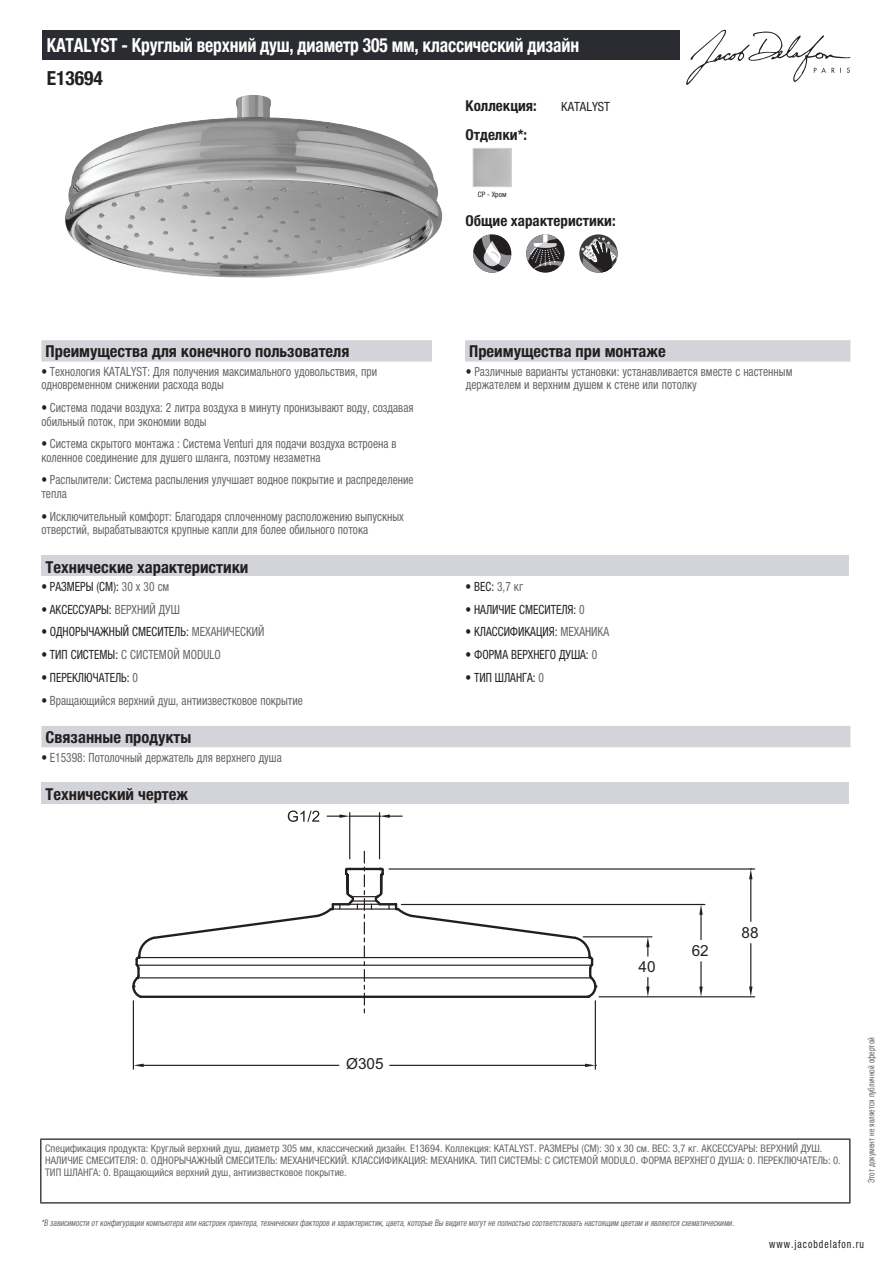
<style>
.page{position:relative;width:893px;height:1263px;background:#fff}
.page>*{position:absolute;margin:0;border:0;box-sizing:border-box;transform-origin:0 0}
.t1{font:700 condensed 19.5px "Helvetica Neue LTCYR";letter-spacing:-.01em;color:#fff;scale:.9 1}
.t2{font:700 condensed 19.5px "Helvetica Neue LTCYR";color:#231f20}
.t3{font:700 condensed 16.5px "Helvetica Neue LTCYR";color:#231f20}
.t4{font:15.3px "Arial";color:#231f20}
.t5{font:700 condensed 15px "Helvetica Neue LTCYR";color:#231f20}
.t6{font:condensed 12.75px/13.5px "Helvetica Neue LTCYR";color:#626568;scale:.9 1}
.t7{font:condensed 12.75px "Helvetica Neue LTCYR";color:#231f20;scale:.9 1}
.t8{font:condensed 12.75px "Helvetica Neue LTCYR";color:#231f20}
.t9{font:condensed 11.25px "Helvetica Neue LTCYR";letter-spacing:.1em;color:#231f20;scale:.87 1}
.t10{font:condensed 10.5px/12px "Helvetica Neue LTCYR";color:#626568}
.t11{font:italic condensed 9px "Helvetica Neue LTCYR";color:#626568;scale:.87 1}
.t12{font:condensed 9px "Helvetica Neue LTCYR";color:#626568;scale:.87 1}
.t13{font:condensed 7.5px "Helvetica Neue LTCYR";color:#231f20}
.s1{color:#231f20}
.s2{color:#626568}
</style>
<div class="page">
<svg style="left:686px;top:30px;width:164px;height:55px"></svg>
<img style="left:65px;top:95px;width:378px;height:183px">
<div style="left:473px;top:148px;width:39px;height:39px;border:1px solid #d3d4da"></div>
<svg style="left:473px;top:235px;width:38px;height:38px"></svg>
<svg style="left:526px;top:234px;width:38px;height:39px"></svg>
<svg style="left:526px;top:234px;width:37px;height:35px"></svg>
<svg style="left:579px;top:234px;width:39px;height:39px"></svg>
<svg style="left:581px;top:237px;width:37px;height:36px"></svg>
<div style="left:41px;top:340px;width:809px;height:22px;background:#d3d4da"></div>
<div style="left:432px;top:340px;width:33px;height:22px;background:#fff"></div>
<div style="left:41px;top:555px;width:808px;height:22px;background:#d3d4da"></div>
<div style="left:41px;top:726px;width:809px;height:21px;background:#d3d4da"></div>
<div style="left:41px;top:783px;width:808px;height:21px;background:#d3d4da"></div>
<svg style="left:132px;top:937px;width:19px;height:61px"></svg>
<hr style="left:133px;top:1001px;width:1px;height:68px;background:#231f20">
<hr style="left:595px;top:1001px;width:1px;height:68px;background:#231f20">
<hr style="left:143px;top:1065px;width:196px;height:1px;background:#231f20">
<hr style="left:390px;top:1065px;width:196px;height:1px;background:#231f20">
<svg style="left:134px;top:1064px;width:10px;height:3px"></svg>
<svg style="left:585px;top:1064px;width:10px;height:3px"></svg>
<hr style="left:349px;top:812px;width:1px;height:47px;background:#231f20">
<hr style="left:379px;top:812px;width:1px;height:47px;background:#231f20">
<svg style="left:288px;top:810px;width:31px;height:12px"></svg>
<hr style="left:350px;top:815px;width:30px;height:2px;background:#231f20">
<svg style="left:327px;top:814px;width:23px;height:4px"></svg>
<svg style="left:380px;top:814px;width:22px;height:4px"></svg>
<svg style="left:151px;top:851px;width:448px;height:163px"></svg>
<hr style="left:599px;top:996px;width:156px;height:1px;background:#231f20">
<hr style="left:389px;top:868px;width:366px;height:1px;background:#231f20">
<hr style="left:750px;top:943px;width:1px;height:45px;background:#231f20">
<hr style="left:750px;top:878px;width:1px;height:43px;background:#231f20">
<svg style="left:749px;top:986px;width:3px;height:11px"></svg>
<svg style="left:749px;top:868px;width:3px;height:11px"></svg>
<hr style="left:401px;top:904px;width:304px;height:1px;background:#231f20">
<hr style="left:583px;top:936px;width:69px;height:1px;background:#231f20">
<hr style="left:700px;top:962px;width:2px;height:26px;background:#231f20">
<hr style="left:700px;top:913px;width:2px;height:26px;background:#231f20">
<svg style="left:699px;top:986px;width:4px;height:11px"></svg>
<svg style="left:646px;top:977px;width:4px;height:20px"></svg>
<svg style="left:646px;top:937px;width:4px;height:19px"></svg>
<svg style="left:699px;top:905px;width:4px;height:10px"></svg>
<div style="left:43px;top:30px;width:637px;height:30px;background:#2a2c32"></div>
<hr style="left:40px;top:1138px;width:810px;height:2px;background:#040503">
<hr style="left:40px;top:1140px;width:1px;height:62px;background:#040503">
<hr style="left:849px;top:1140px;width:1px;height:62px;background:#040503">
<hr style="left:40px;top:1202px;width:810px;height:1px;background:#040503">
<h1 class="t1" style="left:47px;top:34px;width:593px">KATALYST - Круглый верхний душ, диаметр 305 мм, классический дизайн</h1>
<h1 class="t2" style="left:47px;top:67px;width:58px">E13694</h1>
<p class="t5" style="left:466px;top:97px;width:73px">Коллекция:</p>
<p class="t8" style="left:561px;top:99px;width:50px">KATALYST</p>
<p class="t5" style="left:466px;top:126px;width:63px">Отделки*:</p>
<p class="t13" style="left:478px;top:190px;width:30px">CP - Хром</p>
<p class="t5" style="left:466px;top:212px;width:152px">Общие характеристики:</p>
<p class="t3" style="left:46px;top:342px;width:305px">Преимущества для конечного пользователя</p>
<p class="t3" style="left:469px;top:342px;width:198px">Преимущества при монтаже</p>
<p class="t6" style="left:41px;top:365px;width:374px"><span class="s1">•</span> Технология KATALYST: Для получения максимального удовольствия, при одновременном снижении расхода воды</p>
<p class="t6" style="left:466px;top:365px;width:364px"><span class="s1">•</span> Различные варианты установки: устанавливается вместе с настенным держателем и верхним душем к стене или потолку</p>
<p class="t6" style="left:41px;top:401px;width:415px"><span class="s1">•</span> Система подачи воздуха: 2 литра воздуха в минуту пронизывают воду, создавая обильный поток, при экономии воды</p>
<p class="t6" style="left:41px;top:437px;width:396px"><span class="s1">•</span> Система скрытого монтажа : Система Venturi для подачи воздуха встроена в коленное соединение для душего шланга, поэтому незаметна</p>
<p class="t6" style="left:41px;top:473px;width:415px"><span class="s1">•</span> Распылители: Система распыления улучшает водное покрытие и распределение тепла</p>
<p class="t6" style="left:41px;top:509px;width:404px"><span class="s1">•</span> Исключительный комфорт: Благодаря сплоченному расположению выпускных отверстий, вырабатываются крупные капли для более обильного потока</p>
<p class="t3" style="left:46px;top:557px;width:204px">Технические характеристики</p>
<p class="t7" style="left:41px;top:579px;width:144px">• РАЗМЕРЫ (СМ): <span class="s2">30 x 30 см</span></p>
<p class="t7" style="left:466px;top:579px;width:65px">• ВЕС: <span class="s2">3,7 кг</span></p>
<p class="t7" style="left:41px;top:602px;width:155px">• АКСЕССУАРЫ: <span class="s2">ВЕРХНИЙ ДУШ</span></p>
<p class="t7" style="left:466px;top:602px;width:134px">• НАЛИЧИЕ СМЕСИТЕЛЯ: <span class="s2">0</span></p>
<p class="t7" style="left:41px;top:625px;width:249px">• ОДНОРЫЧАЖНЫЙ СМЕСИТЕЛЬ: <span class="s2">МЕХАНИЧЕСКИЙ</span></p>
<p class="t7" style="left:466px;top:625px;width:161px">• КЛАССИФИКАЦИЯ: <span class="s2">МЕХАНИКА</span></p>
<p class="t6" style="left:41px;top:648px;width:201px"><span class="s1">• ТИП СИСТЕМЫ:</span> С СИСТЕМОЙ MODULO</p>
<p class="t7" style="left:466px;top:647px;width:148px">• ФОРМА ВЕРХНЕГО ДУША: <span class="s2">0</span></p>
<p class="t7" style="left:41px;top:670px;width:109px">• ПЕРЕКЛЮЧАТЕЛЬ: <span class="s2">0</span></p>
<p class="t7" style="left:466px;top:670px;width:89px">• ТИП ШЛАНГА: <span class="s2">0</span></p>
<p class="t6" style="left:41px;top:693px;width:292px"><span class="s1">•</span> Вращающийся верхний душ, антиизвестковое покрытие</p>
<p class="t3" style="left:46px;top:728px;width:147px">Связанные продукты</p>
<p class="t6" style="left:41px;top:750px;width:269px"><span class="s1">•</span> E15398: Потолочный держатель для верхнего душа</p>
<p class="t3" style="left:46px;top:785px;width:144px">Технический чертеж</p>
<p class="t4" style="left:346px;top:1054px;width:39px">Ø305</p>
<p class="t4" style="left:638px;top:957px;width:19px">40</p>
<p class="t4" style="left:692px;top:941px;width:19px">62</p>
<p class="t4" style="left:741px;top:923px;width:19px">88</p>
<p class="t10" style="left:45px;top:1142px;width:797px">Спецификация продукта: Круглый верхний душ, диаметр 305 мм, классический дизайн. E13694. Коллекция: KATALYST. РАЗМЕРЫ (СМ): 30 x 30 см. ВЕС: 3,7 кг. АКСЕССУАРЫ: ВЕРХНИЙ ДУШ.<br>НАЛИЧИЕ СМЕСИТЕЛЯ: 0. ОДНОРЫЧАЖНЫЙ СМЕСИТЕЛЬ: МЕХАНИЧЕСКИЙ. КЛАССИФИКАЦИЯ: МЕХАНИКА. ТИП СИСТЕМЫ: С СИСТЕМОЙ MODULO. ФОРМА ВЕРХНЕГО ДУША: 0. ПЕРЕКЛЮЧАТЕЛЬ: 0.<br>ТИП ШЛАНГА: 0. Вращающийся верхний душ, антиизвестковое покрытие.</p>
<p class="t11" style="left:41px;top:1218px;width:800px">*В зависимости отконфигурации компьютера или настроек принтера,техническихфакторов и характеристик,цвета,которые Вы видите могутне полностью соответствоватьнастоящим цветам и являются схематическими.</p>
<p class="t12" style="left:866px;top:1183px;width:169px;rotate:-90deg">Этот документ не является публичной офертой</p>
<p class="t9" style="left:769px;top:1237px;width:110px">www.jacobdelafon.ru</p>
</div>
